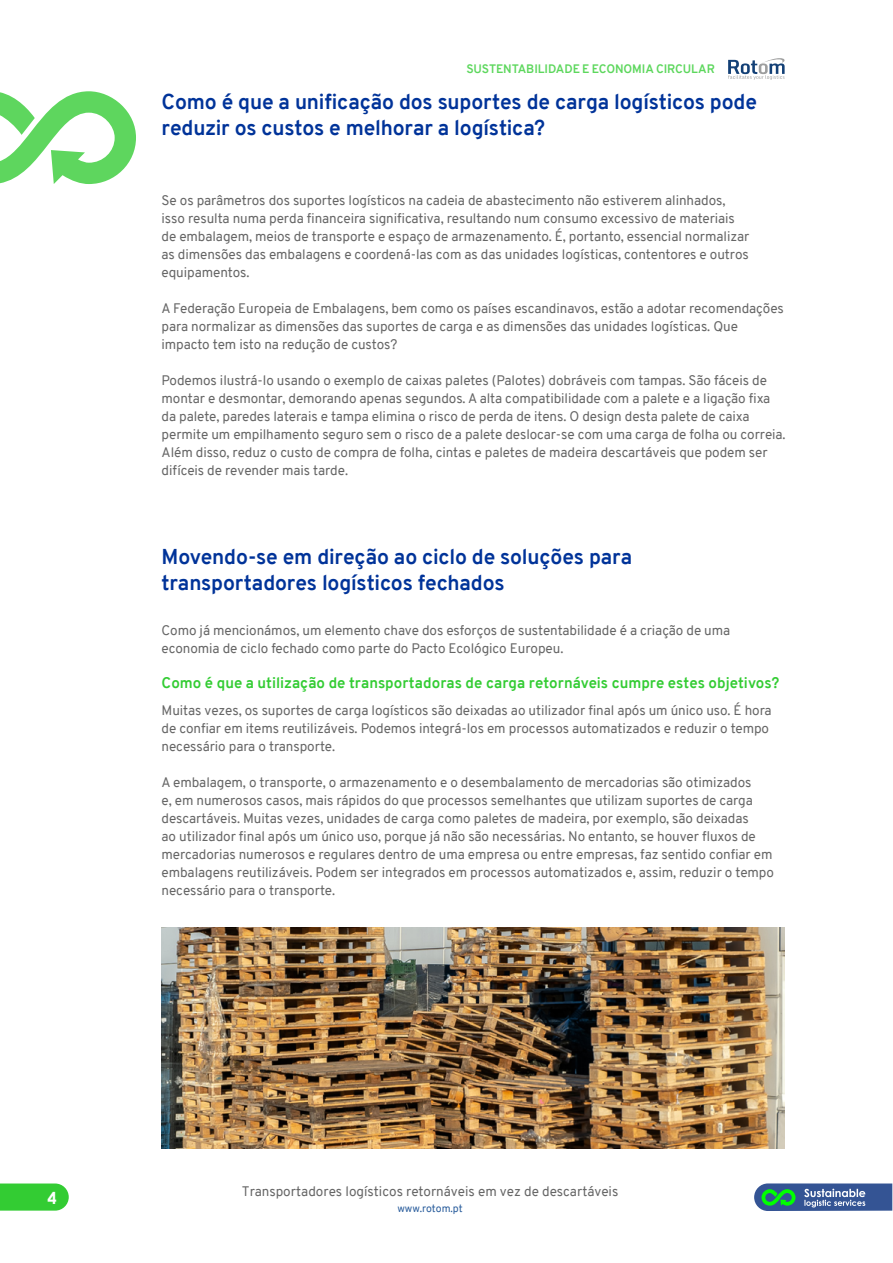
<style>
.page{position:relative;width:893px;height:1263px;background:#fff}
.page>*{position:absolute;margin:0;border:0;box-sizing:border-box;transform-origin:0 0}
.t1{font:700 21px/25.2px "Overpass";letter-spacing:-.005em;color:#039}
.t2{font:700 16.5px "Century Gothic";color:#fff}
.t3{font:700 15px "Overpass";color:#3c3}
.t4{font:13.5px/18px "Overpass";letter-spacing:-.005em;color:#666}
.t5{font:700 12px "Overpass";letter-spacing:-.01em;color:#5dd75d}
.t6{font:10.5px "Overpass";color:#275b9b}
</style>
<div class="page">
<svg style="left:0;top:91px;width:136px;height:93px"></svg>
<svg style="left:0;top:1183px;width:69px;height:27px;background:#3fcf3f"></svg>
<svg style="left:754px;top:1183px;width:138px;height:28px;background:#4b7897"></svg>
<svg style="left:728px;top:58px;width:57px;height:22px"></svg>
<img style="left:162px;top:928px;width:623px;height:220px">
<p class="t5" style="left:466px;top:61px;width:250px">SUSTENTABILIDADE E ECONOMIA CIRCULAR</p>
<h1 class="t1" style="left:162px;top:90px;width:597px">Como é que a unificação dos suportes de carga logísticos pode reduzir os custos e melhorar a logística?</h1>
<p class="t4" style="left:162px;top:192px;width:589px">Se os parâmetros dos suportes logísticos na cadeia de abastecimento não estiverem alinhados, isso resulta numa perda financeira significativa, resultando num consumo excessivo de materiais de embalagem, meios de transporte e espaço de armazenamento. É, portanto, essencial normalizar as dimensões das embalagens e coordená-las com as das unidades logísticas, contentores e outros equipamentos.</p>
<p class="t4" style="left:162px;top:300px;width:624px">A Federação Europeia de Embalagens, bem como os países escandinavos, estão a adotar recomendações para normalizar as dimensões das suportes de carga e as dimensões das unidades logísticas. Que impacto tem isto na redução de custos?</p>
<p class="t4" style="left:162px;top:372px;width:626px">Podemos ilustrá-lo usando o exemplo de caixas paletes (Palotes) dobráveis com tampas. São fáceis de montar e desmontar, demorando apenas segundos. A alta compatibilidade com a palete e a ligação fixa da palete, paredes laterais e tampa elimina o risco de perda de itens. O design desta palete de caixa permite um empilhamento seguro sem o risco de a palete deslocar-se com uma carga de folha ou correia.<br>Além disso, reduz o custo de compra de folha, cintas e paletes de madeira descartáveis que podem ser difíceis de revender mais tarde.</p>
<h1 class="t1" style="left:162px;top:545px;width:472px">Movendo-se em direção ao ciclo de soluções para transportadores logísticos fechados</h1>
<p class="t4" style="left:162px;top:622px;width:570px">Como já mencionámos, um elemento chave dos esforços de sustentabilidade é a criação de uma economia de ciclo fechado como parte do Pacto Ecológico Europeu.</p>
<p class="t3" style="left:162px;top:672px;width:619px">Como é que a utilização de transportadoras de carga retornáveis cumpre estes objetivos?</p>
<p class="t4" style="left:162px;top:701px;width:612px">Muitas vezes, os suportes de carga logísticos são deixadas ao utilizador final após um único uso. É hora de confiar em items reutilizáveis. Podemos integrá-los em processos automatizados e reduzir o tempo necessário para o transporte.</p>
<p class="t4" style="left:162px;top:773px;width:614px">A embalagem, o transporte, o armazenamento e o desembalamento de mercadorias são otimizados<br>e, em numerosos casos, mais rápidos do que processos semelhantes que utilizam suportes de carga descartáveis. Muitas vezes, unidades de carga como paletes de madeira, por exemplo, são deixadas<br>ao utilizador final após um único uso, porque já não são necessárias. No entanto, se houver fluxos de mercadorias numerosos e regulares dentro de uma empresa ou entre empresas, faz sentido confiar em embalagens reutilizáveis. Podem ser integrados em processos automatizados e, assim, reduzir o tempo necessário para o transporte.</p>
<p class="t2" style="left:48px;top:1185px;width:11px">4</p>
<p class="t4" style="left:242px;top:1182px;width:378px">Transportadores logísticos retornáveis em vez de descartáveis</p>
<p class="t6" style="left:397px;top:1200px;width:67px">www.rotom.pt</p>
</div>
